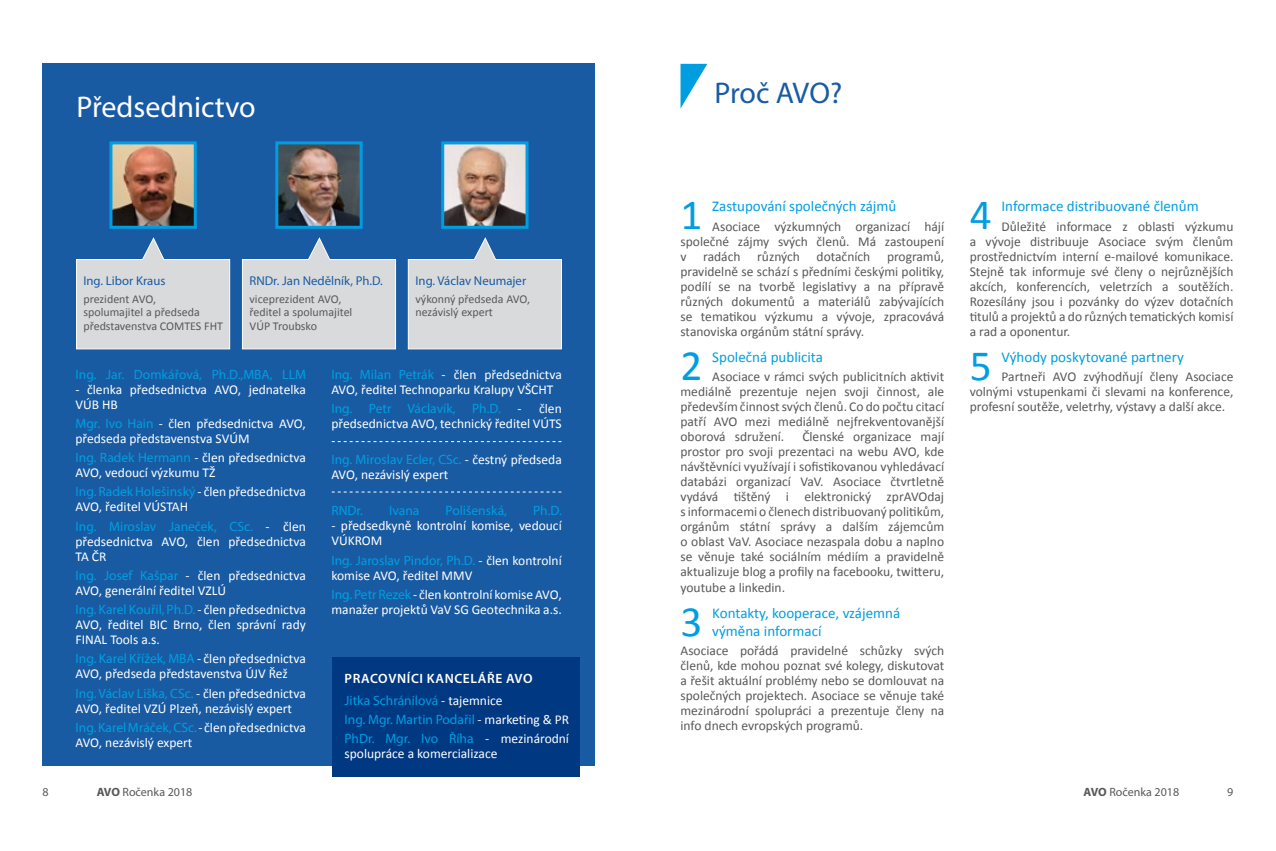
<style>
.page{position:relative;width:1276px;height:851px;background:#fff}
.page>*{position:absolute;margin:0;border:0;box-sizing:border-box;transform-origin:0 0}
.t1{font:43.35px "Calibri";color:#009ee0}
.t2{font:30px "Myriad Pro";color:#fff}
.t3{font:30px "Myriad Pro";letter-spacing:-.01em;color:#195ba3}
.t4{font:15px/18px "Calibri";color:#009ee0}
.t5{font:13.5px/15px "Calibri";color:#58585a;text-align:justify}
.t6{font:13.5px/15px "Calibri";color:#fff}
.t7{font:13.5px/19.2px "Myriad Pro";color:#009ee0}
.t8{font:600 13.5px/21.5px "Myriad Pro";letter-spacing:.045em;color:#fff}
.t9{font:12.75px "Myriad Pro";color:#195ba3}
.t10{font:12px/13.5px "Calibri";color:#58585a}
.t11{font:12px "Myriad Pro";color:#58585a}
.s1{font-family:"Myriad Pro";color:#009ee0}
.s2{font-family:"Calibri";color:#fff}
.s3{font-weight:400;color:#009ee0}
.s4{font-family:"Calibri";font-weight:400}
.s5{font-weight:700}
</style>
<div class="page">
<div style="left:43px;top:64px;width:552px;height:701px;background:#195ba3"></div>
<img style="left:109px;top:141px;width:88px;height:88px">
<img style="left:275px;top:141px;width:88px;height:88px">
<img style="left:441px;top:141px;width:88px;height:88px">
<svg style="left:680px;top:64px;width:27px;height:44px"></svg>
<svg style="left:76px;top:237px;width:154px;height:112px"></svg>
<svg style="left:242px;top:237px;width:154px;height:112px"></svg>
<svg style="left:407px;top:237px;width:155px;height:112px"></svg>
<svg style="left:332px;top:441px;width:229px;height:1px"></svg>
<svg style="left:332px;top:491px;width:229px;height:1px"></svg>
<div style="left:332px;top:657px;width:248px;height:120px;background:#003882"></div>
<h2 class="t2" style="left:77px;top:89px;width:181px">Předsednictvo</h2>
<p class="t9" style="left:83px;top:273px;width:84px">Ing. Libor Kraus</p>
<p class="t10" style="left:83px;top:292px;width:141px">prezident AVO,<br>spolumajitel a předseda představenstva COMTES FHT</p>
<p class="t9" style="left:249px;top:273px;width:135px">RNDr. Jan Nedělník, Ph.D.</p>
<p class="t10" style="left:249px;top:292px;width:104px">viceprezident AVO, ředitel a spolumajitel<br>VÚP Troubsko</p>
<p class="t9" style="left:415px;top:273px;width:112px">Ing. Václav Neumajer</p>
<p class="t10" style="left:415px;top:292px;width:116px">výkonný předseda AVO, nezávislý expert</p>
<p class="t7" style="left:75px;top:364px;width:232px">Ing. Jar. Domkářová, Ph.D.,MBA, LLM</p>
<p class="t6" style="left:75px;top:381px;width:232px">- členka předsednictva AVO, jednatelka<br>VÚB HB</p>
<p class="t6" style="left:75px;top:415px;width:232px"><span class="s1">Mgr. Ivo Hain</span> - člen předsednictva AVO, předseda představenstva SVÚM</p>
<p class="t6" style="left:75px;top:449px;width:232px"><span class="s1">Ing. Radek Hermann</span> - člen předsednictva<br>AVO, vedoucí výzkumu TŽ</p>
<p class="t7" style="left:75px;top:482px;width:232px">Ing. Radek Holešinský <span class="s2">- člen předsednictva</span></p>
<p class="t6" style="left:75px;top:499px;width:114px">AVO, ředitel VÚSTAH</p>
<p class="t7" style="left:75px;top:516px;width:232px">Ing. Miroslav Janeček, CSc. <span class="s2">- člen</span></p>
<p class="t6" style="left:75px;top:533px;width:232px">předsednictva AVO, člen předsednictva<br>TA ČR</p>
<p class="t6" style="left:75px;top:567px;width:232px"><span class="s1">Ing. Josef Kašpar</span> - člen předsednictva<br>AVO, generální ředitel VZLÚ</p>
<p class="t7" style="left:75px;top:599px;width:232px">Ing. Karel Kouřil, Ph.D. <span class="s2">- člen předsednictva</span></p>
<p class="t6" style="left:75px;top:616px;width:232px">AVO, ředitel BIC Brno, člen správní rady<br>FINAL Tools a.s.</p>
<p class="t7" style="left:75px;top:649px;width:232px">Ing. Karel Křížek, MBA <span class="s2">- člen předsednictva</span></p>
<p class="t6" style="left:75px;top:666px;width:214px">AVO, předseda představenstva ÚJV Řež</p>
<p class="t7" style="left:75px;top:683px;width:232px">Ing. Václav Liška, CSc. <span class="s2">- člen předsednictva</span></p>
<p class="t6" style="left:75px;top:700px;width:218px">AVO, ředitel VZÚ Plzeň, nezávislý expert</p>
<p class="t7" style="left:75px;top:717px;width:232px">Ing. Karel Mráček, CSc. <span class="s2">- člen předsednictva</span></p>
<p class="t6" style="left:75px;top:734px;width:118px">AVO, nezávislý expert</p>
<p class="t6" style="left:331px;top:366px;width:232px"><span class="s1">Ing. Milan Petrák</span> - člen předsednictva<br>AVO, ředitel Technoparku Kralupy VŠCHT</p>
<p class="t7" style="left:331px;top:398px;width:192px">Ing. Petr Václavík, Ph.D. <span class="s2">-</span></p>
<p class="t6" style="left:331px;top:400px;width:232px;text-align:right">člen<br>předsednictva AVO, technický ředitel VÚTS</p>
<p class="t7" style="left:331px;top:449px;width:232px">Ing. Miroslav Ecler, CSc. <span class="s2">- čestný předseda</span></p>
<p class="t6" style="left:331px;top:466px;width:118px">AVO, nezávislý expert</p>
<p class="t7" style="left:331px;top:501px;width:33px">RNDr.</p>
<p class="t7" style="left:389px;top:501px;width:32px">Ivana</p>
<p class="t7" style="left:445px;top:501px;width:63px">Polišenská,</p>
<p class="t7" style="left:533px;top:501px;width:30px">Ph.D.</p>
<p class="t6" style="left:331px;top:518px;width:232px">- předsedkyně kontrolní komise, vedoucí<br>VÚKROM</p>
<p class="t7" style="left:331px;top:550px;width:232px">Ing. Jaroslav Pindor, Ph.D. <span class="s2">- člen kontrolní</span></p>
<p class="t6" style="left:331px;top:565px;width:232px;line-height:19.2px">komise AVO, ředitel MMV<br><span class="s1">Ing. Petr Rezek</span> - člen kontrolní komise AVO,</p>
<p class="t6" style="left:331px;top:601px;width:232px">manažer projektů VaV SG Geotechnika a.s.</p>
<p class="t8" style="left:344px;top:667px;width:172px">PRACOVNÍCI KANCELÁŘE AVO<br><span class="s3">Jitka Schránilová</span> <span class="s4">- tajemnice</span></p>
<p class="t7" style="left:344px;top:709px;width:226px">Ing. Mgr. Martin Podařil <span class="s2">- marketing &amp; PR<br></span>PhDr. Mgr. Ivo Říha <span class="s2">- mezinárodní</span></p>
<p class="t6" style="left:344px;top:745px;width:154px">spolupráce a komercializace</p>
<h2 class="t3" style="left:714px;top:75px;width:129px">Proč AVO?</h2>
<h1 class="t1" style="left:680px;top:185px;width:23px">1</h1>
<p class="t4" style="left:712px;top:197px;width:185px">Zastupování společných zájmů</p>
<p class="t5" style="left:680px;top:218px;width:265px;text-indent:32px">Asociace výzkumných organizací hájí společné zájmy svých členů. Má zastoupení v radách různých dotačních programů, pravidelně se schází s předními českými politiky, podílí se na tvorbě legislativy a na přípravě různých dokumentů a materiálů zabývajících se tematikou výzkumu a vývoje, zpracovává stanoviska orgánům státní správy.</p>
<h1 class="t1" style="left:680px;top:335px;width:23px">2</h1>
<p class="t4" style="left:712px;top:347px;width:112px">Společná publicita</p>
<p class="t5" style="left:680px;top:369px;width:265px;text-indent:32px">Asociace v rámci svých publicitních aktivit mediálně prezentuje nejen svoji činnost, ale především činnost svých členů. Co do počtu citací patří AVO mezi mediálně nejfrekventovanější oborová sdružení.</p>
<p class="t5" style="left:680px;top:429px;width:265px;text-indent:122px">Členské organizace mají prostor pro svoji prezentaci na webu AVO, kde návštěvníci využívají i sofistikovanou vyhledávací databázi organizací VaV. Asociace čtvrtletně vydává tištěný i elektronický zprAVOdaj s informacemi o členech distribuovaný politikům, orgánům státní správy a dalším zájemcům o oblast VaV. Asociace nezaspala dobu a naplno se věnuje také sociálním médiím a pravidelně aktualizuje blog a profily na facebooku, twitteru, youtube a linkedin.</p>
<h1 class="t1" style="left:680px;top:591px;width:23px">3</h1>
<p class="t4" style="left:712px;top:603px;width:189px">Kontakty, kooperace, vzájemná výměna informací</p>
<p class="t5" style="left:680px;top:643px;width:265px">Asociace pořádá pravidelné schůzky svých členů, kde mohou poznat své kolegy, diskutovat a řešit aktuální problémy nebo se domlouvat na společných projektech. Asociace se věnuje také mezinárodní spolupráci a prezentuje členy na info dnech evropských programů.</p>
<h1 class="t1" style="left:969px;top:185px;width:23px">4</h1>
<p class="t4" style="left:1001px;top:197px;width:199px">Informace distribuované členům</p>
<p class="t5" style="left:969px;top:218px;width:265px;text-indent:32px">Důležité informace z oblasti výzkumu a vývoje distribuuje Asociace svým členům prostřednictvím interní e-mailové komunikace.<br>Stejně tak informuje své členy o nejrůznějších akcích, konferencích, veletrzích a soutěžích.<br>Rozesílány jsou i pozvánky do výzev dotačních titulů a projektů a do různých tematických komisí a rad a oponentur.</p>
<h1 class="t1" style="left:969px;top:335px;width:23px">5</h1>
<p class="t4" style="left:1001px;top:347px;width:184px">Výhody poskytované partnery</p>
<p class="t5" style="left:969px;top:369px;width:265px;text-indent:32px">Partneři AVO zvýhodňují členy Asociace volnými vstupenkami či slevami na konference, profesní soutěže, veletrhy, výstavy a další akce.</p>
<p class="t11" style="left:43px;top:784px;width:8px">8</p>
<p class="t11" style="left:97px;top:784px;width:97px"><span class="s5">AVO</span> Ročenka 2018</p>
<p class="t11" style="left:1083px;top:784px;width:97px"><span class="s5">AVO</span> Ročenka 2018</p>
<p class="t11" style="left:1227px;top:784px;width:8px">9</p>
</div>
